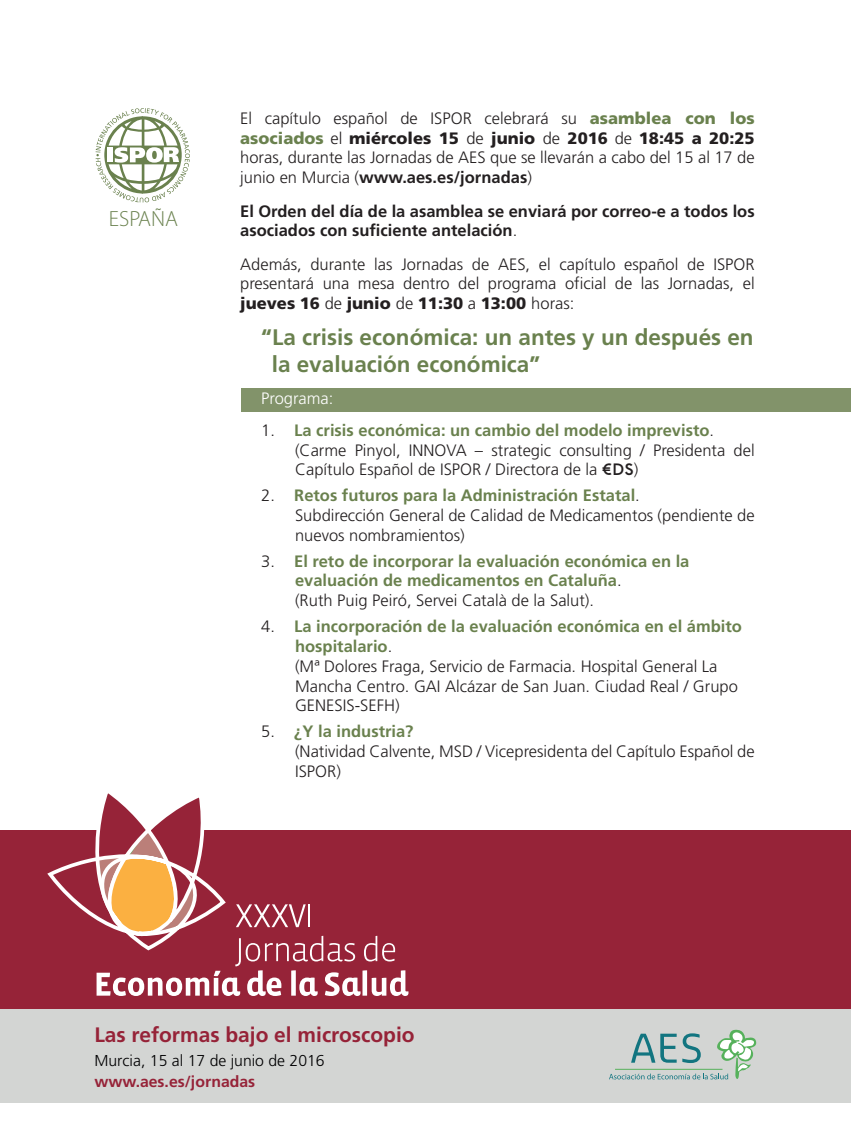
<style>
.page{position:relative;width:851px;height:1127px;background:#fff}
.page>*{position:absolute;margin:0;border:0;box-sizing:border-box;transform-origin:0 0}
.t1{font:700 22.5px/27px "Frutiger";color:#6a814e}
.t2{font:300 22.05px "Myriad Pro";color:#6a814e}
.t3{font:700 20.85px "Frutiger";color:#962338}
.t4{font:300 16.5px/19.8px "Frutiger";color:#231f20}
.t5{font:700 16.5px/19.8px "Frutiger";color:#6a814e}
.t6{font:700 16.5px/19.8px "Frutiger";color:#231f20}
.t7{font:300 16.5px "Frutiger";color:#fff}
.t8{font:300 15.75px "Frutiger";color:#000001}
.t9{font:700 15.75px "Frutiger";color:#962338}
.s1{font-weight:900;color:#6a814e}
.s2{font-weight:900}
.s3{font-weight:700}
.s4{font-weight:300}
.s5{font-weight:700;color:#6a814e}
.s6{font-family:"ADAM.CGPRO";font-weight:400;font-size:15.75px}
.s7{font-family:"Neptune";font-weight:400}
.s8{font-weight:300;color:#231f20}
</style>
<div class="page">
<div style="left:241px;top:388px;width:609px;height:23px;background:#82936a"></div>
<svg style="left:95px;top:108px;width:95px;height:94px"></svg>
<div style="left:0;top:1003px;width:850px;height:99px;background:#d3d5d3"></div>
<div style="left:0;top:831px;width:850px;height:178px;background:#962338"></div>
<svg style="left:12px;top:793px;width:396px;height:310px"></svg>
<hr style="left:308px;top:904px;width:2px;height:23px;background:#fff">
<svg style="left:609px;top:1029px;width:148px;height:50px"></svg>
<h2 class="t2" style="left:109px;top:205px;width:71px">ESPAÑA</h2>
<p class="t4" style="left:240px;top:109px;width:516px;text-align:justify">El capítulo español de ISPOR celebrará su <span class="s1">asamblea con los asociados</span> el <span class="s2">miércoles 15</span> de <span class="s2">junio</span> de <span class="s2">2016</span> de <span class="s2">18:45 a 20:25 </span>horas, durante las Jornadas de AES que se llevarán a cabo del 15 al 17 de junio en Murcia (<span class="s3">www.aes.es/jornadas</span>)</p>
<p class="t6" style="left:240px;top:202px;width:516px">El Orden del día de la asamblea se enviará por correo-e a todos los asociados con suficiente antelación<span class="s4">.</span></p>
<p class="t4" style="left:240px;top:255px;width:516px;text-align:justify">Además, durante las Jornadas de AES, el capítulo español de ISPOR presentará una mesa dentro del programa oficial de las Jornadas, el <span class="s2">jueves 16</span> de <span class="s2">junio</span> de <span class="s2">11:30</span> a <span class="s2">13:00</span> horas:</p>
<h1 class="t1" style="left:272px;top:326px;width:483px;text-indent:-11px">“La crisis económica: un antes y un después en la evaluación económica”</h1>
<p class="t7" style="left:261px;top:392px;width:74px">Programa:</p>
<p class="t4" style="left:295px;top:421px;width:461px;text-indent:-34px">1. <span class="s5">La crisis económica: un cambio del modelo imprevisto</span>. (Carme Pinyol, INNOVA – strategic consulting / Presidenta del<br>Capítulo Español de ISPOR / Directora de la <span class="s6">€</span><span class="s7">DS</span>)</p>
<p class="t4" style="left:295px;top:487px;width:461px;text-indent:-34px">2. <span class="s5">Retos futuros para la Administración Estatal</span>.<br>Subdirección General de Calidad de Medicamentos (pendiente de nuevos nombramientos)</p>
<p class="t5" style="left:295px;top:552px;width:396px;text-indent:-34px"><span class="s8">3.</span> El reto de incorporar la evaluación económica en la evaluación de medicamentos en Cataluña<span class="s8">.<br>(Ruth Puig Peiró, Servei Català de la Salut).</span></p>
<p class="t4" style="left:295px;top:618px;width:448px;text-indent:-34px">4. <span class="s5">La incorporación de la evaluación económica en el ámbito hospitalario</span>.<br>(Mª Dolores Fraga, Servicio de Farmacia. Hospital General La Mancha Centro. GAI Alcázar de San Juan. Ciudad Real / Grupo GENESIS-SEFH)</p>
<p class="t4" style="left:295px;top:723px;width:461px;text-indent:-34px">5. <span class="s5">¿Y la industria?<br></span>(Natividad Calvente, MSD / Vicepresidenta del Capítulo Español de<br>ISPOR)</p>
<p class="t3" style="left:94px;top:1026px;width:321px">Las reformas bajo el microscopio</p>
<p class="t8" style="left:94px;top:1054px;width:232px">Murcia, 15 al 17 de junio de 2016</p>
<p class="t9" style="left:94px;top:1075px;width:162px">www.aes.es/jornadas</p>
</div>
